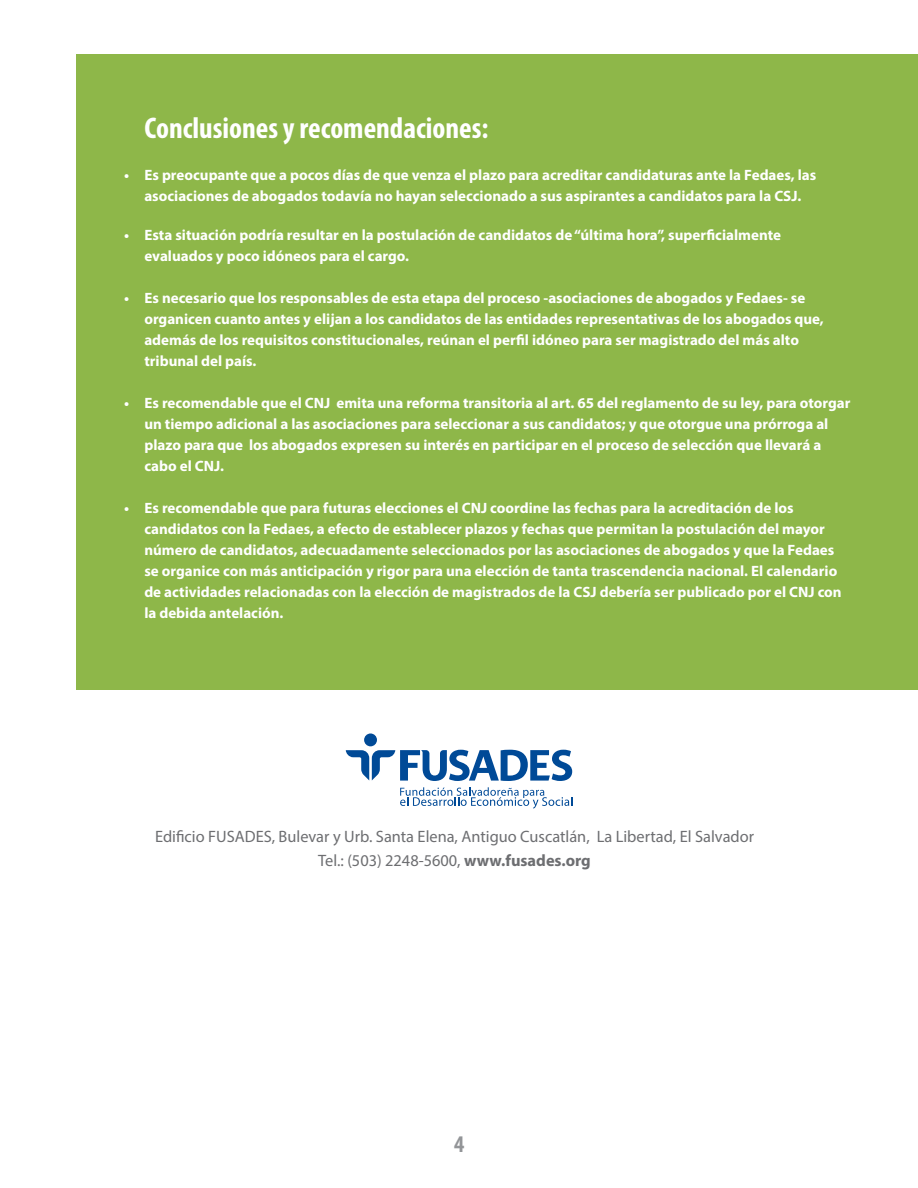
<style>
.page{position:relative;width:918px;height:1188px;background:#fff}
.page>*{position:absolute;margin:0;border:0;box-sizing:border-box;transform-origin:0 0}
.t1{font:700 condensed 30px "Myriad Pro";color:#fff}
.t2{font:700 condensed 24px "Myriad Pro";color:#939598}
.t3{font:16.5px/24px "Myriad Pro";color:#6d6e71;text-align:center}
.t4{font:700 15px/21px "Myriad Pro";color:#fff}
.s1{font-weight:700}
</style>
<div class="page">
<div style="left:77px;top:54px;width:841px;height:635px;background:#8eb749"></div>
<div style="left:364px;top:733px;width:13px;height:13px;background:#004a97;border-radius:50%"></div>
<svg style="left:346px;top:750px;width:226px;height:31px"></svg>
<svg style="left:400px;top:787px;width:172px;height:22px"></svg>
<h1 class="t1" style="left:144px;top:109px;width:346px">Conclusiones y recomendaciones:</h1>
<p class="t4" style="left:124px;top:164px;width:694px;text-align:center">• Es preocupante que a pocos días de que venza el plazo para acreditar candidaturas ante la Fedaes, las asociaciones de abogados todavía no hayan seleccionado a sus aspirantes a candidatos para la CSJ.</p>
<p class="t4" style="left:144px;top:224px;width:638px;text-indent:-20px">• Esta situación podría resultar en la postulación de candidatos de “última hora”, superficialmente evaluados y poco idóneos para el cargo.</p>
<p class="t4" style="left:144px;top:287px;width:681px;text-indent:-20px">• Es necesario que los responsables de esta etapa del proceso -asociaciones de abogados y Fedaes- se organicen cuanto antes y elijan a los candidatos de las entidades representativas de los abogados que, además de los requisitos constitucionales, reúnan el perfil idóneo para ser magistrado del más alto tribunal del país.</p>
<p class="t4" style="left:144px;top:392px;width:708px;text-indent:-20px">• Es recomendable que el CNJ emita una reforma transitoria al art. 65 del reglamento de su ley, para otorgar un tiempo adicional a las asociaciones para seleccionar a sus candidatos; y que otorgue una prórroga al plazo para que los abogados expresen su interés en participar en el proceso de selección que llevará a cabo el CNJ.</p>
<p class="t4" style="left:144px;top:497px;width:699px;text-indent:-20px">• Es recomendable que para futuras elecciones el CNJ coordine las fechas para la acreditación de los candidatos con la Fedaes, a efecto de establecer plazos y fechas que permitan la postulación del mayor número de candidatos, adecuadamente seleccionados por las asociaciones de abogados y que la Fedaes se organice con más anticipación y rigor para una elección de tanta trascendencia nacional. El calendario de actividades relacionadas con la elección de magistrados de la CSJ debería ser publicado por el CNJ con la debida antelación.</p>
<p class="t3" style="left:155px;top:824px;width:601px">Edificio FUSADES, Bulevar y Urb. Santa Elena, Antiguo Cuscatlán, La Libertad, El Salvador<br>Tel.: (503) 2248-5600, <span class="s1">www.fusades.org</span></p>
<h2 class="t2" style="left:454px;top:1129px;width:12px">4</h2>
</div>
